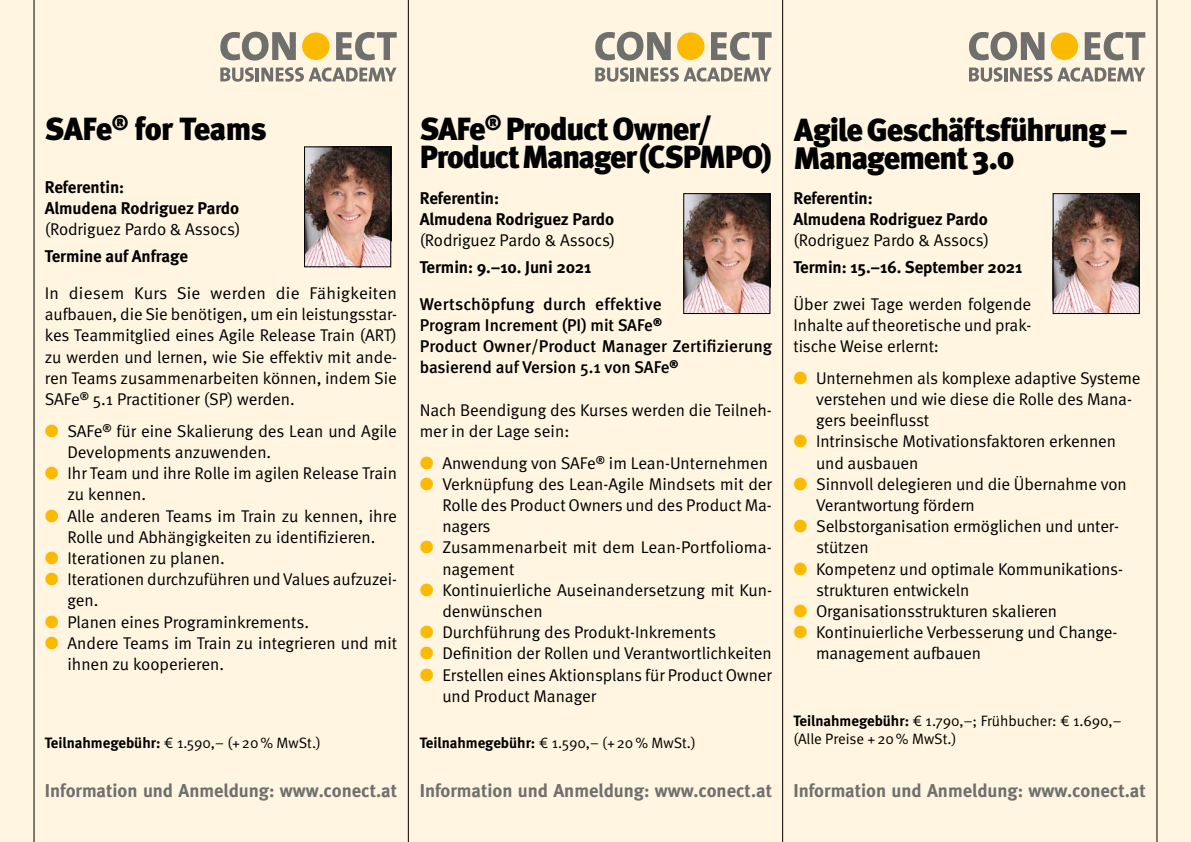
<style>
.page{position:relative;width:1191px;height:842px;background:#fff5e0}
.page>*{position:absolute;margin:0;border:0;box-sizing:border-box;transform-origin:0 0}
.t1{font:900 32px/28px "Meta";letter-spacing:-.035em;color:#000}
.t2{font:700 18.6px "Meta";color:#6f6f6e}
.t3{font:17px/21.2px "Meta Normal";letter-spacing:-.005em;color:#000;text-align:justify}
.t4{font:700 17px/21.2px "Meta";letter-spacing:-.005em;color:#000}
.t5{font:500 17px/21.2px "Meta";color:#000}
.t6{font:15px/18px "Meta Normal";color:#000}
.s1{font-family:"Meta Bold Expert";color:#fbba00}
.s2{font-family:"Meta";font-weight:700}
.s3{font-size:31px}
</style>
<div class="page">
<hr style="left:34px;top:0;width:1px;height:842px;background:#000">
<hr style="left:408px;top:0;width:1px;height:842px;background:#000">
<hr style="left:782px;top:0;width:1px;height:842px;background:#000">
<hr style="left:1156px;top:0;width:1px;height:842px;background:#000">
<svg style="left:969px;top:32px;width:75px;height:29px"></svg>
<div style="left:1050px;top:32px;width:28px;height:28px;background:#fbba00;border-radius:50%"></div>
<svg style="left:1084px;top:32px;width:61px;height:28px"></svg>
<svg style="left:969px;top:67px;width:176px;height:15px"></svg>
<img style="left:1054px;top:195px;width:83px;height:117px">
<div style="left:1052px;top:193px;width:87px;height:121px;border:1px solid #000"></div>
<svg style="left:595px;top:32px;width:76px;height:29px"></svg>
<div style="left:677px;top:32px;width:27px;height:28px;background:#fbba00;border-radius:50%"></div>
<svg style="left:711px;top:32px;width:60px;height:28px"></svg>
<svg style="left:595px;top:67px;width:176px;height:15px"></svg>
<img style="left:685px;top:195px;width:83px;height:117px">
<div style="left:683px;top:193px;width:87px;height:121px;border:1px solid #000"></div>
<svg style="left:220px;top:32px;width:76px;height:29px"></svg>
<div style="left:302px;top:32px;width:27px;height:28px;background:#fbba00;border-radius:50%"></div>
<svg style="left:336px;top:32px;width:61px;height:28px"></svg>
<svg style="left:220px;top:67px;width:177px;height:15px"></svg>
<img style="left:306px;top:149px;width:83px;height:116px">
<div style="left:304px;top:147px;width:87px;height:120px;border:1px solid #000"></div>
<h1 class="t1" style="left:45px;top:114px;width:223px">SAFe<sup>®</sup> for Teams</h1>
<p class="t4" style="left:45px;top:176px;width:196px">Referentin:<br>Almudena Rodriguez Pardo</p>
<p class="t3" style="left:45px;top:219px;width:197px">(Rodriguez Pardo &amp; Assocs)</p>
<p class="t4" style="left:45px;top:246px;width:145px">Termine auf Anfrage</p>
<p class="t3" style="left:45px;top:282px;width:354px">In diesem Kurs Sie werden die Fähigkeiten aufbauen, die Sie benötigen, um ein leistungsstar&shy;kes Teammitglied eines Agile Release Train (ART) zu werden und lernen, wie Sie effektiv mit ande&shy;ren Teams zusammenarbeiten können, indem Sie SAFe<sup>®</sup> 5.1 Practitioner (SP) werden.</p>
<p class="t3" style="left:45px;top:420px;width:354px"><span class="s1">X</span> SAFe<sup>®</sup> für eine Skalierung des Lean und Agile</p>
<p class="t3" style="left:67px;top:441px;width:205px">Developments anzuwenden.</p>
<p class="t3" style="left:45px;top:463px;width:354px"><span class="s1">X</span> Ihr Team und ihre Rolle im agilen Release Train</p>
<p class="t3" style="left:67px;top:484px;width:80px">zu kennen.</p>
<p class="t3" style="left:45px;top:505px;width:354px"><span class="s1">X</span> Alle anderen Teams im Train zu kennen, ihre</p>
<p class="t3" style="left:67px;top:526px;width:310px">Rolle und Abhängigkeiten zu identifizieren.</p>
<p class="t3" style="left:45px;top:547px;width:181px"><span class="s1">X</span> Iterationen zu planen.</p>
<p class="t3" style="left:45px;top:569px;width:354px"><span class="s1">X</span> Iterationen durchzuführen und Values aufzuzei-</p>
<p class="t3" style="left:67px;top:590px;width:33px">gen.</p>
<p class="t3" style="left:45px;top:611px;width:266px"><span class="s1">X</span> Planen eines Programinkrements.</p>
<p class="t3" style="left:45px;top:632px;width:354px"><span class="s1">X</span> Andere Teams im Train zu integrieren und mit</p>
<p class="t3" style="left:67px;top:653px;width:158px">ihnen zu kooperieren.</p>
<p class="t6" style="left:45px;top:733px;width:277px"><span class="s2">Teilnahmegebühr:</span> € 1.590,– (+20% MwSt.)</p>
<p class="t2" style="left:45px;top:780px;width:354px">Information und Anmeldung: www.conect.at</p>
<h1 class="t1" style="left:420px;top:114px;width:354px">SAFe<sup>®</sup> Product Owner/<br>Product Manager (CSPMPO)</h1>
<p class="t4" style="left:420px;top:187px;width:196px">Referentin:<br>Almudena Rodriguez Pardo</p>
<p class="t3" style="left:420px;top:229px;width:197px">(Rodriguez Pardo &amp; Assocs)</p>
<p class="t4" style="left:420px;top:256px;width:173px">Termin: 9.–10. Juni 2021</p>
<p class="t5" style="left:420px;top:293px;width:354px">Wertschöpfung durch effektive<br>Program Increment (PI) mit SAFe<sup>®<br></sup>Product Owner/Product Manager Zertifizierung basierend auf Version 5.1 von SAFe<sup>®</sup></p>
<p class="t3" style="left:420px;top:399px;width:354px">Nach Beendigung des Kurses werden die Teilneh&shy;mer in der Lage sein:</p>
<p class="t3" style="left:420px;top:452px;width:350px"><span class="s1">X</span> Anwendung von SAFe<sup>®</sup> im Lean-Unternehmen</p>
<p class="t3" style="left:420px;top:473px;width:354px"><span class="s1">X</span> Verknüpfung des Lean-Agile Mindsets mit der</p>
<p class="t3" style="left:442px;top:494px;width:331px">Rolle des Product Owners und des Product Ma-</p>
<p class="t3" style="left:442px;top:516px;width:50px">nagers</p>
<p class="t3" style="left:420px;top:537px;width:354px"><span class="s1">X</span> Zusammenarbeit mit dem Lean-Portfolioma-</p>
<p class="t3" style="left:442px;top:558px;width:73px">nagement</p>
<p class="t3" style="left:420px;top:579px;width:354px"><span class="s1">X</span> Kontinuierliche Auseinandersetzung mit Kun-</p>
<p class="t3" style="left:442px;top:600px;width:102px">denwünschen</p>
<p class="t3" style="left:420px;top:622px;width:298px"><span class="s1">X</span> Durchführung des Produkt-Inkrements</p>
<p class="t3" style="left:420px;top:643px;width:354px"><span class="s1">X</span> Definition der Rollen und Verantwortlichkeiten</p>
<p class="t3" style="left:420px;top:664px;width:354px"><span class="s1">X</span> Erstellen eines Aktionsplans für Product Owner</p>
<p class="t3" style="left:442px;top:685px;width:155px">und Product Manager</p>
<p class="t6" style="left:420px;top:733px;width:277px"><span class="s2">Teilnahmegebühr:</span> € 1.590,– (+20% MwSt.)</p>
<p class="t2" style="left:420px;top:780px;width:354px">Information und Anmeldung: www.conect.at</p>
<h1 class="t1" style="left:793px;top:116px;width:336px">Agile Geschäftsführung –<br><span class="s3">M</span>anagement 3.0</h1>
<p class="t4" style="left:793px;top:187px;width:196px">Referentin:<br>Almudena Rodriguez Pardo</p>
<p class="t3" style="left:793px;top:229px;width:197px">(Rodriguez Pardo &amp; Assocs)</p>
<p class="t4" style="left:793px;top:256px;width:230px">Termin: 15.–16. September 2021</p>
<p class="t3" style="left:793px;top:293px;width:239px">Über zwei Tage werden folgende Inhalte auf theoretische und prak&shy;tische Weise erlernt:</p>
<p class="t3" style="left:793px;top:367px;width:349px"><span class="s1">X</span> Unternehmen als komplexe adaptive Systeme</p>
<p class="t3" style="left:816px;top:388px;width:317px">verstehen und wie diese die Rolle des Mana-</p>
<p class="t3" style="left:816px;top:410px;width:115px">gers beeinflusst</p>
<p class="t3" style="left:793px;top:431px;width:324px"><span class="s1">X</span> Intrinsische Motivationsfaktoren erkennen</p>
<p class="t3" style="left:816px;top:452px;width:104px">und ausbauen</p>
<p class="t3" style="left:793px;top:473px;width:335px"><span class="s1">X</span> Sinnvoll delegieren und die Übernahme von</p>
<p class="t3" style="left:816px;top:494px;width:160px">Verantwortung fördern</p>
<p class="t3" style="left:793px;top:516px;width:327px"><span class="s1">X</span> Selbstorganisation ermöglichen und unter-</p>
<p class="t3" style="left:816px;top:537px;width:54px">stützen</p>
<p class="t3" style="left:793px;top:558px;width:331px"><span class="s1">X</span> Kompetenz und optimale Kommunikations-</p>
<p class="t3" style="left:816px;top:579px;width:155px">strukturen entwickeln</p>
<p class="t3" style="left:793px;top:600px;width:265px"><span class="s1">X</span> Organisationsstrukturen skalieren</p>
<p class="t3" style="left:793px;top:622px;width:324px"><span class="s1">X</span> Kontinuierliche Verbesserung und Change-</p>
<p class="t3" style="left:816px;top:643px;width:167px">management aufbauen</p>
<p class="t6" style="left:793px;top:712px;width:330px"><span class="s2">Teilnahmegebühr:</span> € 1.790,–; Frühbucher: € 1.690,– (Alle Preise +20% MwSt.)</p>
<p class="t2" style="left:793px;top:780px;width:354px">Information und Anmeldung: www.conect.at</p>
</div>
